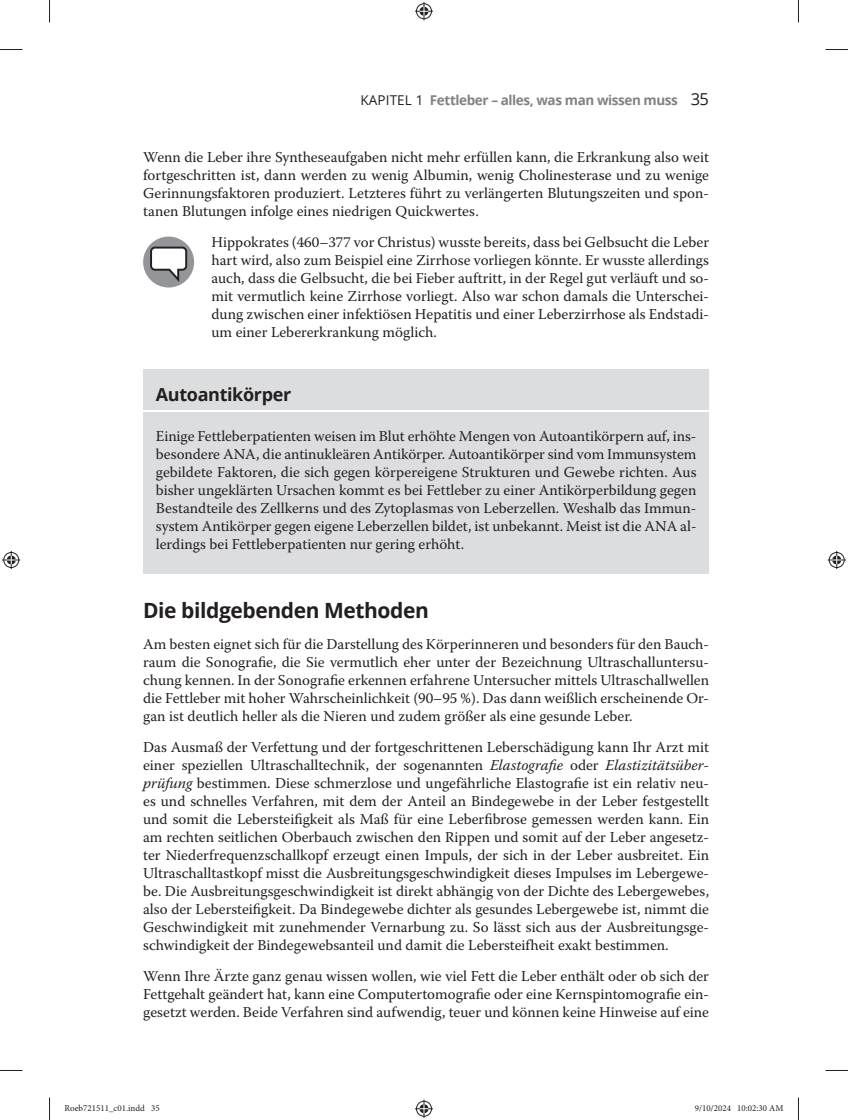
<style>
.page{position:relative;width:848px;height:1120px;background:#fff}
.page>*{position:absolute;margin:0;border:0;box-sizing:border-box;transform-origin:0 0}
.t1{font:700 21px "Open Sans";letter-spacing:-.02em;color:#231f20}
.t2{font:700 18px "Open Sans";letter-spacing:-.02em;color:#231f20}
.t3{font:15px/18px "Warnock Pro";color:#231f20;text-align:justify}
.t4{font:700 13.5px "Open Sans";letter-spacing:-.03em;color:#808285}
.t5{font:9px "Minion Pro";color:#231f20}
.s1{font-weight:400;color:#231f20}
.s2{font-weight:400;font-size:16.5px;color:#231f20}
.s3{font-style:italic}
</style>
<div class="page">
<div style="left:143px;top:369px;width:566px;height:41px;background:#dcdddf"></div>
<div style="left:143px;top:412px;width:566px;height:162px;background:#dcdddf"></div>
<div style="left:143px;top:236px;width:51px;height:51px;background:#939598;border-radius:50%"></div>
<svg style="left:150px;top:247px;width:37px;height:35px"></svg>
<svg style="left:0;top:49px;width:22px;height:1px"></svg>
<svg style="left:825px;top:49px;width:22px;height:1px"></svg>
<svg style="left:0;top:1070px;width:22px;height:1px"></svg>
<svg style="left:825px;top:1070px;width:22px;height:1px"></svg>
<svg style="left:49px;top:0;width:1px;height:23px"></svg>
<svg style="left:49px;top:1097px;width:1px;height:22px"></svg>
<svg style="left:798px;top:0;width:1px;height:23px"></svg>
<svg style="left:798px;top:1097px;width:1px;height:22px"></svg>
<svg style="left:415px;top:2px;width:18px;height:18px"></svg>
<svg style="left:415px;top:1099px;width:18px;height:18px"></svg>
<svg style="left:2px;top:551px;width:18px;height:18px"></svg>
<svg style="left:827px;top:551px;width:18px;height:18px"></svg>
<p class="t4" style="left:360px;top:90px;width:350px"><span class="s1">KAPITEL 1</span> Fettleber –-alles, was man wissen muss <span class="s2">35</span></p>
<p class="t3" style="left:143px;top:148px;width:567px">Wenn die Leber ihre Syntheseaufgaben nicht mehr erfüllen kann, die Erkrankung also weit fortgeschritten ist, dann werden zu wenig Albumin, wenig Cholinesterase und zu wenige Gerinnungsfaktoren produziert. Letzteres führt zu verlängerten Blutungszeiten und spon&shy;tanen Blutungen infolge eines niedrigen Quickwertes.</p>
<p class="t3" style="left:211px;top:232px;width:499px">Hippokrates (460–377 vor Christus) wusste bereits, dass bei Gelbsucht die Leber hart wird, also zum Beispiel eine Zirrhose vorliegen könnte. Er wusste allerdings auch, dass die Gelbsucht, die bei Fieber auftritt, in der Regel gut verläuft und so&shy;mit vermutlich keine Zirrhose vorliegt. Also war schon damals die Unterschei&shy;dung zwischen einer infektiösen Hepatitis und einer Leberzirrhose als Endstadi&shy;um einer Lebererkrankung möglich.</p>
<p class="t2" style="left:156px;top:382px;width:137px">Autoantikörper</p>
<p class="t3" style="left:156px;top:427px;width:542px">Einige Fettleberpatienten weisen im Blut erhöhte Mengen von Autoantikörpern auf, ins&shy;besondere ANA, die antinukleären Antikörper. Autoantikörper sind vom Immunsystem gebildete Faktoren, die sich gegen körpereigene Strukturen und Gewebe richten. Aus bisher ungeklärten Ursachen kommt es bei Fettleber zu einer Antikörperbildung gegen Bestandteile des Zellkerns und des Zytoplasmas von Leberzellen. Weshalb das Immun&shy;system Antikörper gegen eigene Leberzellen bildet, ist unbekannt. Meist ist die ANA al&shy;lerdings bei Fettleberpatienten nur gering erhöht.</p>
<h1 class="t1" style="left:143px;top:595px;width:287px">Die bildgebenden Methoden</h1>
<p class="t3" style="left:143px;top:634px;width:567px">Am besten eignet sich für die Darstellung des Körperinneren und besonders für den Bauch&shy;raum die Sonografie, die Sie vermutlich eher unter der Bezeichnung Ultraschalluntersu&shy;chung kennen. In der Sonografie erkennen erfahrene Untersucher mittels Ultraschallwellen die Fettleber mit hoher Wahrscheinlichkeit (90–95 %). Das dann weißlich erscheinende Or&shy;gan ist deutlich heller als die Nieren und zudem größer als eine gesunde Leber.</p>
<p class="t3" style="left:143px;top:737px;width:567px">Das Ausmaß der Verfettung und der fortgeschrittenen Leberschädigung kann Ihr Arzt mit einer speziellen Ultraschalltechnik, der sogenannten <span class="s3">Elastografie</span> oder <span class="s3">Elastizitätsüber&shy;prüfung</span> bestimmen. Diese schmerzlose und ungefährliche Elastografie ist ein relativ neu&shy;es und schnelles Verfahren, mit dem der Anteil an Bindegewebe in der Leber festgestellt und somit die Lebersteifigkeit als Maß für eine Leberfibrose gemessen werden kann. Ein am rechten seitlichen Oberbauch zwischen den Rippen und somit auf der Leber angesetz&shy;ter Niederfrequenzschallkopf erzeugt einen Impuls, der sich in der Leber ausbreitet. Ein Ultraschalltastkopf misst die Ausbreitungsgeschwindigkeit dieses Impulses im Lebergewe&shy;be. Die Ausbreitungsgeschwindigkeit ist direkt abhängig von der Dichte des Lebergewebes, also der Lebersteifigkeit. Da Bindegewebe dichter als gesundes Lebergewebe ist, nimmt die Geschwindigkeit mit zunehmender Vernarbung zu. So lässt sich aus der Ausbreitungsge&shy;schwindigkeit der Bindegewebsanteil und damit die Lebersteifheit exakt bestimmen.</p>
<p class="t3" style="left:143px;top:966px;width:567px">Wenn Ihre Ärzte ganz genau wissen wollen, wie viel Fett die Leber enthält oder ob sich der Fettgehalt geändert hat, kann eine Computertomografie oder eine Kernspintomografie ein&shy;gesetzt werden. Beide Verfahren sind aufwendig, teuer und können keine Hinweise auf eine</p>
<p class="t5" style="left:64px;top:1102px;width:97px">Roeb721511_c01.indd 35</p>
<p class="t5" style="left:694px;top:1102px;width:90px">9/10/2024 10:02:30 AM</p>
</div>
